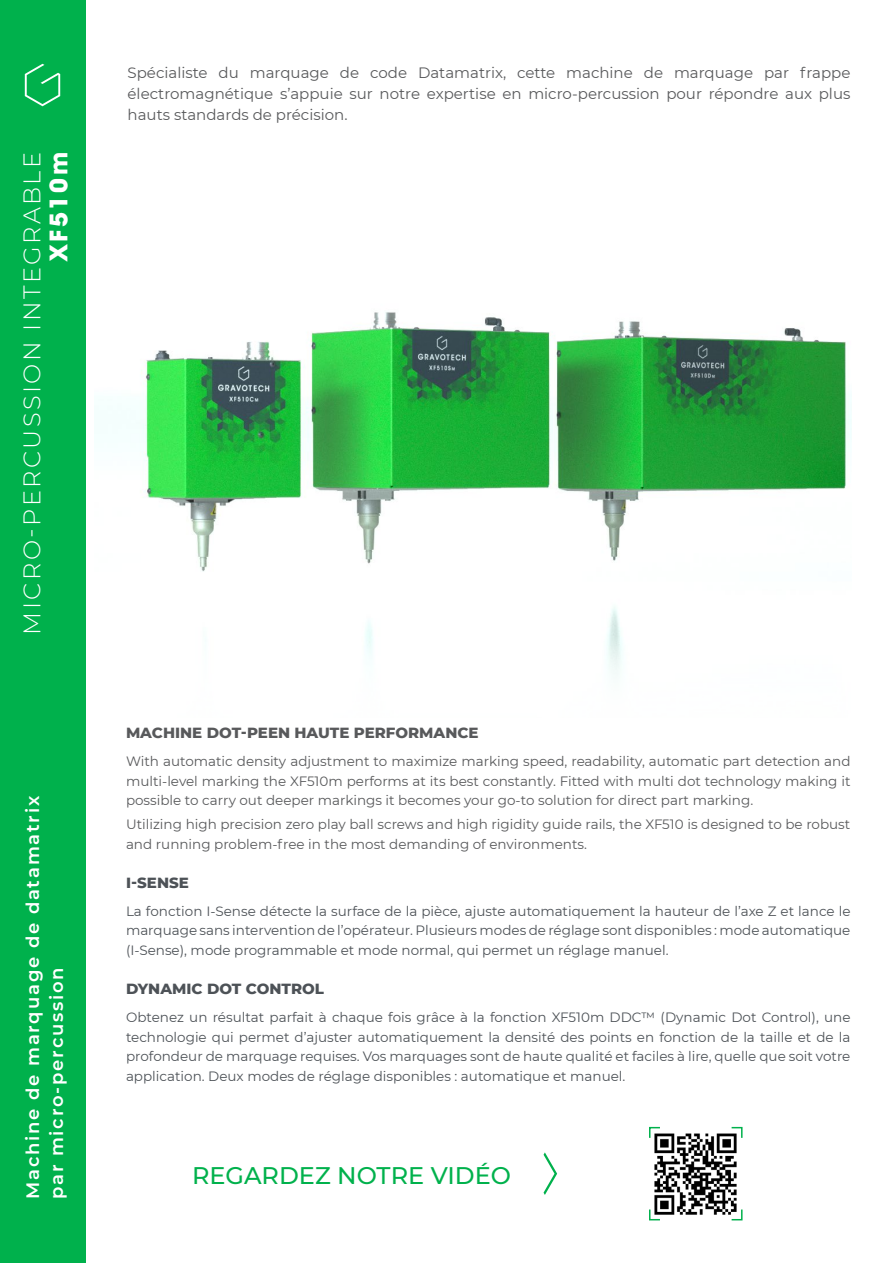
<style>
.page{position:relative;width:893px;height:1263px;background:#fff}
.page>*{position:absolute;margin:0;border:0;box-sizing:border-box;transform-origin:0 0}
.t1{font:300 24px "Montserrat";letter-spacing:.1em;color:#fff}
.t2{font:500 24px "Montserrat";color:#00b14c}
.t3{font:700 24px "Avant Garde";letter-spacing:.1em;color:#fff}
.t4{font:600 18px/24px "Montserrat";letter-spacing:.1em;color:#fff}
.t5{font:15px/21px "Montserrat";color:#58595b;text-align:justify}
.t6{font:800 15px "Montserrat";color:#58595b}
.t7{font:800 15px "Montserrat";color:#4d5257}
.t8{font:13.5px/19.5px "Montserrat";color:#4d5257;text-align:justify}
.t9{font:13.5px/19.5px "Montserrat";color:#58595b;text-align:justify}
</style>
<div class="page">
<div style="left:0;top:0;width:85px;height:1263px;background:#00b14c"></div>
<svg style="left:25px;top:64px;width:35px;height:42px"></svg>
<img style="left:94px;top:312px;width:757px;height:364px">
<svg style="left:544px;top:1152px;width:13px;height:43px"></svg>
<svg style="left:649px;top:1126px;width:94px;height:95px"></svg>
<img style="left:654px;top:1132px;width:83px;height:83px">
<h1 class="t1" style="left:16px;top:635px;width:484px;rotate:-90deg">MICRO-PERCUSSION INTEGRABLE</h1>
<h1 class="t3" style="left:43px;top:262px;width:112px;rotate:-90deg">XF510m</h1>
<h2 class="t4" style="left:20px;top:1199px;width:405px;rotate:-90deg">Machine de marquage de datamatrix par micro-percussion</h2>
<p class="t5" style="left:128px;top:62px;width:724px">Spécialiste du marquage de code Datamatrix, cette machine de marquage par frappe électromagnétique s’appuie sur notre expertise en micro-percussion pour répondre aux plus hauts standards de précision.</p>
<p class="t6" style="left:126px;top:722px;width:354px">MACHINE DOT-PEEN HAUTE PERFORMANCE</p>
<p class="t9" style="left:126px;top:751px;width:726px">With automatic density adjustment to maximize marking speed, readability, automatic part detection and multi-level marking the XF510m performs at its best constantly. Fitted with multi dot technology making it possible to carry out deeper markings it becomes your go-to solution for direct part marking.</p>
<p class="t9" style="left:126px;top:814px;width:726px">Utilizing high precision zero play ball screws and high rigidity guide rails, the XF510 is designed to be robust and running problem-free in the most demanding of environments.</p>
<p class="t7" style="left:126px;top:871px;width:64px">I-SENSE</p>
<p class="t8" style="left:126px;top:901px;width:726px">La fonction I-Sense détecte la surface de la pièce, ajuste automatiquement la hauteur de l’axe Z et lance le marquage sans intervention de l’opérateur. Plusieurs modes de réglage sont disponibles : mode automatique (I-Sense), mode programmable et mode normal, qui permet un réglage manuel.</p>
<p class="t7" style="left:126px;top:978px;width:199px">DYNAMIC DOT CONTROL</p>
<p class="t8" style="left:126px;top:1007px;width:726px">Obtenez un résultat parfait à chaque fois grâce à la fonction XF510m DDC™ (Dynamic Dot Control), une technologie qui permet d’ajuster automatiquement la densité des points en fonction de la taille et de la profondeur de marquage requises. Vos marquages sont de haute qualité et faciles à lire, quelle que soit votre application. Deux modes de réglage disponibles : automatique et manuel.</p>
<h1 class="t2" style="left:192px;top:1159px;width:320px">REGARDEZ NOTRE VIDÉO</h1>
</div>
